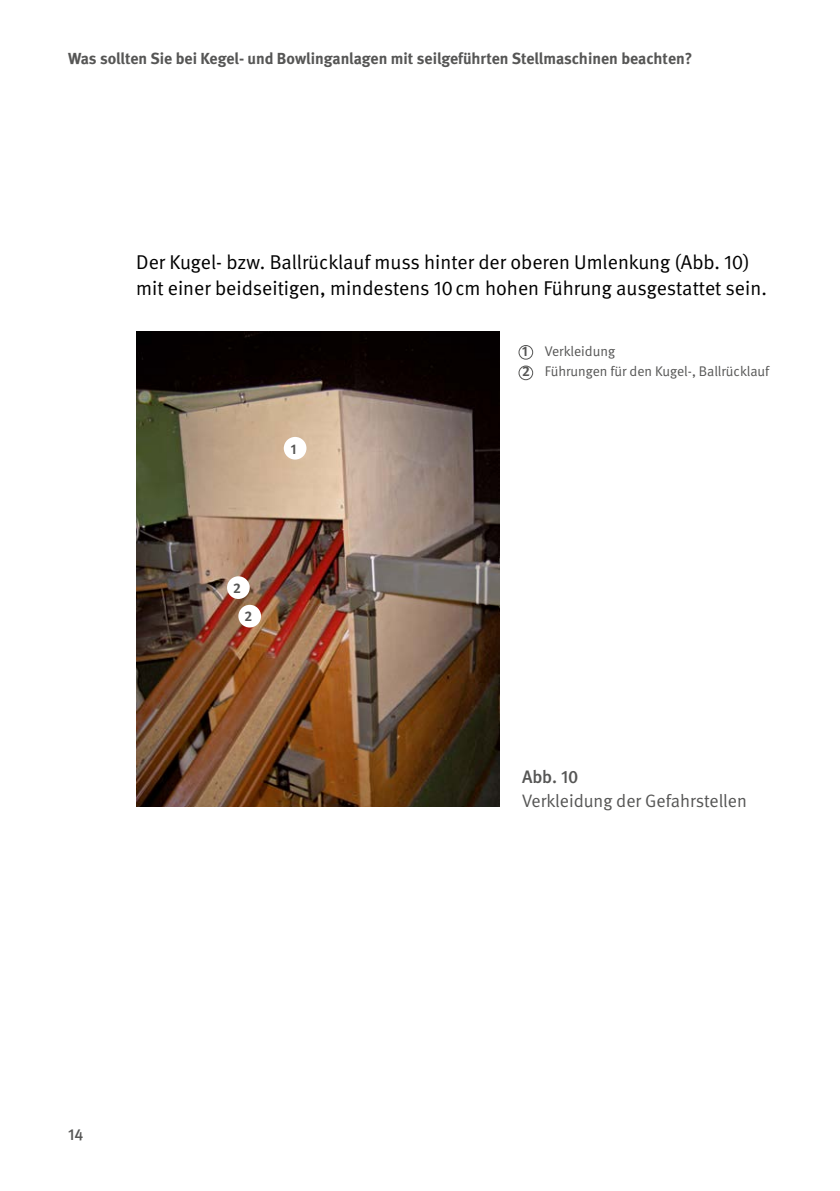
<style>
.page{position:relative;width:840px;height:1191px;background:#fff}
.page>*{position:absolute;margin:0;border:0;box-sizing:border-box;transform-origin:0 0}
.Fließtext_FT{font:20px/25.6px "DGUV Meta";color:#000}
.t1{font:18px "DGUV Meta";color:#565655}
.t2{font:500 18px "DGUV Meta";color:#565655}
.t3{font:700 16px "DGUV Meta";color:#565655}
.t4{font:500 16px "DGUV Meta";color:#565655}
.Bildunterschriften_P_Legende{font:14px "DGUV Meta";color:#565655}
.Bildunterschriften_GT_Legende{font:700 14px "DGUV Meta";color:#565655}
.s1{font-weight:700}
</style>
<div class="page">
<img style="left:136px;top:331px;width:363px;height:475px">
<div style="left:283px;top:437px;width:23px;height:22px;background:#fff;border-radius:50%"></div>
<div style="left:227px;top:576px;width:22px;height:23px;background:#fff;border-radius:50%"></div>
<div style="left:238px;top:605px;width:23px;height:22px;background:#fff;border-radius:50%"></div>
<div style="left:518px;top:345px;width:14px;height:14px;border:1px solid #565655;border-radius:50%"></div>
<div style="left:518px;top:366px;width:14px;height:14px;border:1px solid #565655;border-radius:50%"></div>
<p class="t3" style="left:68px;top:49px;width:625px">Was sollten Sie bei Kegel- und Bowlinganlagen mit seilgeführten Stellmaschinen beachten?</p>
<p class="Fließtext_FT" style="left:136px;top:250px;width:631px">Der Kugel- bzw. Ballrücklauf muss hinter der oberen Umlenkung (Abb. 10) mit einer beidseitigen, mindestens 10cm hohen Führung ausgestattet sein.</p>
<p class="Bildunterschriften_GT_Legende" style="left:291px;top:440px;width:7px">1</p>
<p class="Bildunterschriften_GT_Legende" style="left:233px;top:580px;width:9px">2</p>
<p class="Bildunterschriften_GT_Legende" style="left:244px;top:608px;width:9px">2</p>
<p class="t4" style="left:68px;top:1124px;width:17px">14</p>
<p class="Bildunterschriften_P_Legende" style="left:522px;top:343px;width:94px"><span class="s1">1</span> Verkleidung</p>
<p class="Bildunterschriften_P_Legende" style="left:522px;top:363px;width:248px"><span class="s1">2</span> Führungen für den Kugel-, Ballrücklauf</p>
<p class="t2" style="left:522px;top:766px;width:58px">Abb. 10</p>
<p class="t1" style="left:522px;top:790px;width:226px">Verkleidung der Gefahrstellen</p>
</div>
